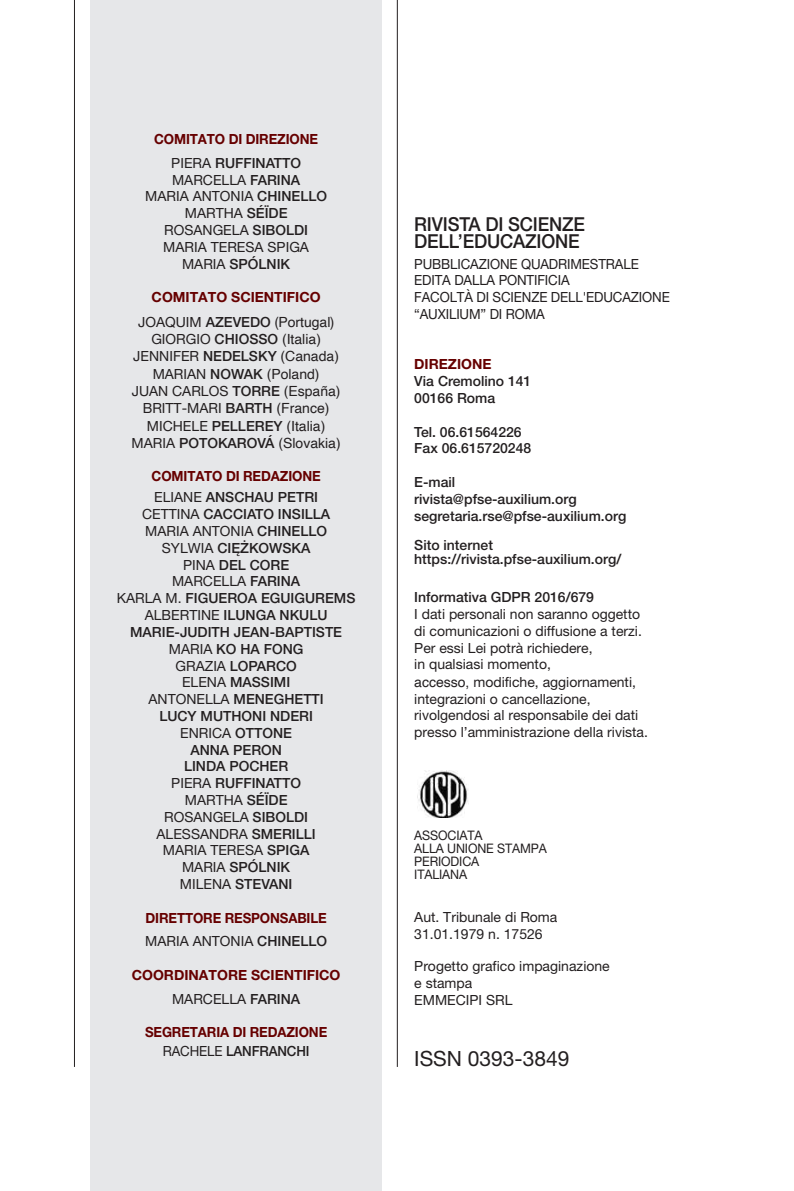
<style>
.page{position:relative;width:794px;height:1191px;background:#fff}
.page>*{position:absolute;margin:0;border:0;box-sizing:border-box;transform-origin:0 0}
.t1{font:21px "Helvetica Neue LT Pro";color:#231f20}
.t2{font:500 19.25px/17.5px "Helvetica Neue LT Pro";letter-spacing:-.01em;color:#231f20;scale:.95 1}
.t3{font:500 14px/16.8px "Helvetica Neue LT Pro";color:#231f20}
.t4{font:14px/16.8px "Helvetica Neue LT Pro";color:#231f20}
.t5{font:700 14px/23.8px "Helvetica Neue LT Pro";letter-spacing:-.01em;color:#600;text-align:center;scale:.95 1}
.t6{font:14px/17.3px "Helvetica";color:#231f20;text-align:center}
.t7{font:14px/16.8px "Helvetica Neue LT Pro";color:#231f20;scale:.95 1}
.t8{font:700 14px/24.3px "Helvetica Neue LT Pro";letter-spacing:-.01em;color:#600;text-align:center}
.t9{font:13.12px/13.1px "Helvetica Neue LT Pro";letter-spacing:-.01em;color:#231f20;scale:.95 1}
.s1{font-weight:400;color:#231f20}
.s2{font-weight:500;color:#231f20}
.s3{font-weight:500}
.s4{font-family:"Helvetica";font-weight:400;color:#231f20}
.s5{font-family:"Helvetica Neue LT Pro"}
.s6{font-family:"Helvetica Neue LT Pro";font-weight:500}
.s7{font-family:"Helvetica"}
.s8{font-weight:400}
</style>
<div class="page">
<div style="left:90px;top:0;width:292px;height:1191px;background:#e6e7e9"></div>
<img style="left:418px;top:770px;width:51px;height:47px">
<hr style="left:74px;top:0;width:1px;height:1067px;background:#231f20">
<hr style="left:397px;top:0;width:1px;height:1067px;background:#231f20">
<p class="t5" style="left:154px;top:129px;width:174px">COMITATO DI DIREZIONE<br><span class="s1">PIERA</span> <span class="s2">RUFFINATTO</span></p>
<p class="t4" style="left:145px;top:173px;width:183px;text-align:center">MARCELLA <span class="s3">FARINA<br></span>MARIA ANTONIA <span class="s3">CHINELLO<br></span>MARTHA <span class="s3">SÉÏDE<br></span>ROSANGELA <span class="s3">SIBOLDI<br></span>MARIA TERESA SPIGA<br>MARIA <span class="s3">SPÓLNIK</span></p>
<p class="t8" style="left:138px;top:286px;width:197px">COMITATO SCIENTIFICO<br><span class="s1">JOAQUIM</span> <span class="s2">AZEVEDO</span> <span class="s1">(</span><span class="s4">Portugal</span><span class="s1">)</span></p>
<p class="t6" style="left:151px;top:331px;width:171px"><span class="s5">GIORGIO</span> <span class="s6">CHIOSSO</span> (Italia)</p>
<p class="t4" style="left:133px;top:349px;width:207px">JENNIFER <span class="s3">NEDELSKY</span> <span class="s7">(Canada)</span></p>
<p class="t6" style="left:153px;top:366px;width:168px"><span class="s5">MARIAN</span> <span class="s6">NOWAK</span> (Poland)</p>
<p class="t6" style="left:132px;top:383px;width:211px"><span class="s5">JUAN CARLOS</span> <span class="s6">TORRE</span> (España)<br><span class="s5">BRITT-MARI</span> <span class="s6">BARTH</span> (France)<br><span class="s5">MICHELE</span> <span class="s6">PELLEREY</span> (Italia)<br><span class="s5">MARIA</span> <span class="s6">POTOKAROVÁ</span> (Slovakia)</p>
<p class="t5" style="left:152px;top:467px;width:179px;line-height:21px;text-align:left">COMITATO DI REDAZIONE<br><span class="s1">ELIANE</span> <span class="s2">ANSCHAU PETRI</span></p>
<p class="t3" style="left:117px;top:507px;width:240px;text-align:center"><span class="s8">CETTINA</span> CACCIATO INSILLA<br><span class="s8">MARIA ANTONIA</span> CHINELLO<br><span class="s8">SYLWIA</span> CIĘŻKOWSKA<br><span class="s8">PINA</span> DEL CORE<br><span class="s8">MARCELLA</span> FARINA<br><span class="s8">KARLA M.</span> FIGUEROA EGUIGUREMS<br><span class="s8">ALBERTINE</span> ILUNGA NKULU<br>MARIE-JUDITH JEAN-BAPTISTE<br><span class="s8">MARIA</span> KO HA FONG<br><span class="s8">GRAZIA</span> LOPARCO<br><span class="s8">ELENA</span> MASSIMI<br><span class="s8">ANTONELLA</span> MENEGHETTI<br>LUCY MUTHONI NDERI<br><span class="s8">ENRICA</span> OTTONE<br>ANNA PERON<br>LINDA POCHER<br><span class="s8">PIERA</span> RUFFINATTO<br><span class="s8">MARTHA</span> SÉÏDE<br><span class="s8">ROSANGELA</span> SIBOLDI<br><span class="s8">ALESSANDRA</span> SMERILLI<br><span class="s8">MARIA TERESA</span> SPIGA<br><span class="s8">MARIA</span> SPÓLNIK<br><span class="s8">MILENA</span> STEVANI</p>
<p class="t5" style="left:145px;top:907px;width:193px;text-align:left">DIRETTORE RESPONSABILE<br><span class="s1">MARIA ANTONIA</span> <span class="s2">CHINELLO</span></p>
<p class="t8" style="left:132px;top:964px;width:210px;line-height:23.8px">COORDINATORE SCIENTIFICO<br><span class="s1">MARCELLA</span> <span class="s2">FARINA</span></p>
<p class="t5" style="left:145px;top:1024px;width:193px;line-height:18.4px">SEGRETARIA DI REDAZIONE<br><span class="s1">RACHELE</span> <span class="s2">LANFRANCHI</span></p>
<h2 class="t2" style="left:414px;top:217px;width:181px">RIVISTA DI SCIENZE<br>DELL’EDUCAZIONE</h2>
<p class="t7" style="left:414px;top:257px;width:270px">PUBBLICAZIONE QUADRIMESTRALE<br>EDITA DALLA PONTIFICIA<br>FACOLTÀ DI SCIENZE DELL'EDUCAZIONE “AUXILIUM” DI ROMA</p>
<p class="t8" style="left:414px;top:354px;width:79px">DIREZIONE</p>
<p class="t3" style="left:414px;top:374px;width:119px">Via Cremolino 141<br>00166 Roma</p>
<p class="t3" style="left:414px;top:425px;width:119px">Tel. 06.61564226<br>Fax 06.615720248</p>
<p class="t3" style="left:414px;top:475px;width:213px">E-mail<br>rivista@pfse-auxilium.org segretaria.rse@pfse-auxilium.org</p>
<p class="t3" style="left:414px;top:540px;width:208px;line-height:14px">Sito internet https://rivista.pfse-auxilium.org/</p>
<p class="t3" style="left:414px;top:590px;width:181px">Informativa GDPR 2016/679</p>
<p class="t4" style="left:414px;top:607px;width:235px">I dati personali non saranno oggetto di comunicazioni o diffusione a terzi.<br>Per essi Lei potrà richiedere,<br>in qualsiasi momento,<br><span class="s7">accesso,</span> modifiche, aggiornamenti, integrazioni o cancellazione, rivolgendosi al responsabile dei dati presso l’amministrazione della rivista.</p>
<p class="t9" style="left:414px;top:829px;width:141px">ASSOCIATA<br>ALLA UNIONE STAMPA<br>PERIODICA<br>ITALIANA</p>
<p class="t4" style="left:414px;top:909px;width:145px">Aut. Tribunale di Roma<br>31.01.1979 n. 17526</p>
<p class="t4" style="left:414px;top:959px;width:197px">Progetto grafico impaginazione e stampa<br>EMMECIPI SRL</p>
<h1 class="t1" style="left:414px;top:1051px;width:157px">ISSN 0393-3849</h1>
</div>
